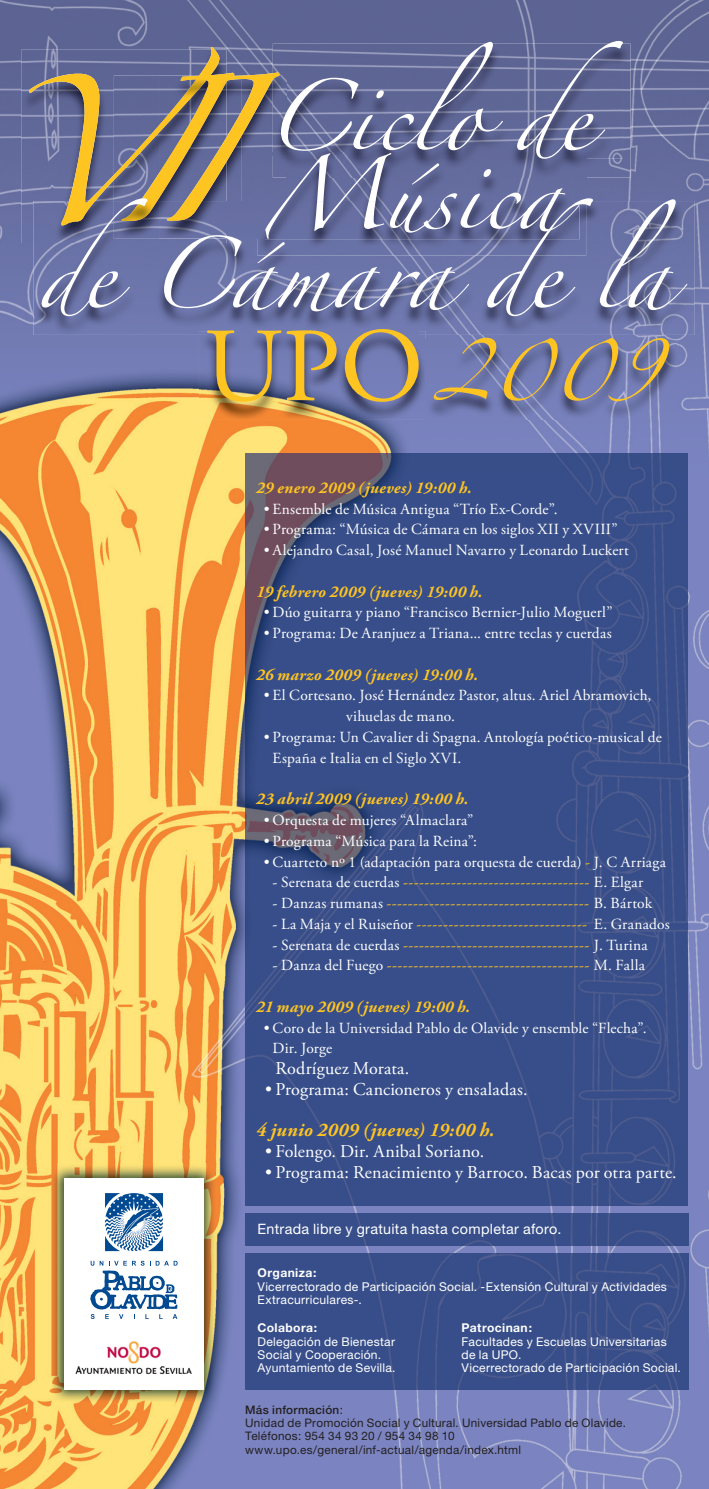
<style>
.page{position:relative;width:709px;height:1489px;background:#fff}
.page>*{position:absolute;margin:0;border:0;box-sizing:border-box;transform-origin:0 0}
.t1{font:105px "Adobe Garamond Pro";color:#fec422}
.t2{font:64px "Zapfino";color:#fff}
.t3{font:55px "Zapfino";color:#fec422}
.t4{font:italic 700 19.25px "Adobe Garamond Pro";letter-spacing:.015em;color:#fec422}
.t5{font:18px "Adobe Garamond Pro";letter-spacing:.01em;color:#fff}
.t6{font:italic 700 16.5px "Adobe Garamond Pro";letter-spacing:.02em;color:#fec422}
.t7{font:15.5px/20.8px "Adobe Garamond Pro";letter-spacing:.015em;color:#fff}
.t8{font:15.5px "Adobe Garamond Pro";letter-spacing:.015em;color:#fec422}
.t9{font:14.25px "Helvetica Neue";letter-spacing:.02em;color:#fff}
.t10{font:12px/13.2px "Helvetica Neue";letter-spacing:.02em;color:#fff}
.t11{font:700 12px "Helvetica Neue";letter-spacing:.03em;color:#fff}
.t12{font:11.75px/13.2px "Helvetica Neue";letter-spacing:.02em;color:#231f20}
.s1{color:#fec422}
.s2{color:#fff}
.s3{font-weight:500}
</style>
<div class="page">
<img style="left:0;top:0;width:709px;height:1488px">
<img style="left:53px;top:1163px;width:165px;height:237px">
<div style="left:64px;top:1178px;width:139px;height:211px;background:#fff"></div>
<svg style="left:90px;top:1260px;width:88px;height:58px"></svg>
<svg style="left:105px;top:1193px;width:58px;height:57px"></svg>
<img style="left:75px;top:1341px;width:117px;height:34px">
<img style="left:199px;top:335px;width:227px;height:85px">
<img style="left:207px;top:335px;width:212px;height:67px">
<img style="left:21px;top:50px;width:12px;height:193px">
<img style="left:273px;top:44px;width:357px;height:133px">
<img style="left:281px;top:44px;width:342px;height:115px">
<img style="left:286px;top:153px;width:293px;height:2px">
<img style="left:286px;top:155px;width:293px;height:46px">
<img style="left:579px;top:159px;width:7px;height:42px">
<svg style="left:579px;top:155px;width:7px;height:4px"></svg>
<svg style="left:29px;top:47px;width:257px;height:178px;background:#7d787f"></svg>
<img style="left:33px;top:201px;width:661px;height:134px">
<img style="left:207px;top:329px;width:212px;height:6px">
<img style="left:33px;top:201px;width:193px;height:42px">
<img style="left:61px;top:201px;width:34px;height:24px">
<img style="left:114px;top:201px;width:45px;height:38px">
<img style="left:122px;top:201px;width:35px;height:20px">
<img style="left:159px;top:201px;width:98px;height:38px">
<img style="left:167px;top:201px;width:35px;height:20px">
<img style="left:257px;top:201px;width:329px;height:54px">
<img style="left:265px;top:201px;width:314px;height:38px">
<img style="left:265px;top:201px;width:21px;height:37px">
<img style="left:425px;top:340px;width:251px;height:79px">
<img style="left:245px;top:454px;width:442px;height:750px">
<img style="left:245px;top:1253px;width:443px;height:136px">
<div style="left:245px;top:1213px;width:443px;height:32px;background:#374e8a"></div>
<h2 class="t2" style="left:263px;top:90px;width:361px">Ciclo de</h2>
<h2 class="t2" style="left:263px;top:168px;width:300px">Música</h2>
<h2 class="t2" style="left:38px;top:247px;width:639px">de Cámara de la</h2>
<h3 class="t3" style="left:433px;top:348px;width:227px">2009</h3>
<h1 class="t1" style="left:204px;top:304px;width:221px">UPO</h1>
<p class="t6" style="left:256px;top:478px;width:217px">29 enero 2009 (jueves) 19:00 h.</p>
<p class="t7" style="left:264px;top:499px;width:295px">• Ensemble de Música Antigua “Trío Ex-Corde”.</p>
<p class="t7" style="left:264px;top:519px;width:355px">• Programa: “Música de Cámara en los siglos XII y XVIII”</p>
<p class="t7" style="left:264px;top:540px;width:366px">• Alejandro Casal, José Manuel Navarro y Leonardo Luckert</p>
<p class="t6" style="left:256px;top:582px;width:228px">19 febrero 2009 (jueves) 19:00 h.</p>
<p class="t7" style="left:264px;top:602px;width:350px">• Dúo guitarra y piano “Francisco Bernier-Julio Moguerl”</p>
<p class="t7" style="left:264px;top:623px;width:349px">• Programa: De Aranjuez a Triana... entre teclas y cuerdas</p>
<p class="t6" style="left:256px;top:665px;width:223px">26 marzo 2009 (jueves) 19:00 h.</p>
<p class="t7" style="left:346px;top:685px;width:307px;text-indent:-82px">• El Cortesano. José Hernández Pastor, altus. Ariel Abramovich, vihuelas de mano.</p>
<p class="t7" style="left:272px;top:727px;width:391px;text-indent:-9px">• Programa: Un Cavalier di Spagna. Antología poético-musical de<br>España e Italia en el Siglo XVI.</p>
<p class="t6" style="left:256px;top:789px;width:214px">23 abril 2009 (jueves) 19:00 h.</p>
<p class="t7" style="left:264px;top:810px;width:211px">• Orquesta de mujeres “Almaclara”</p>
<p class="t7" style="left:264px;top:831px;width:215px">• Programa “Música para la Reina”:</p>
<p class="t7" style="left:264px;top:851px;width:404px">• Cuarteto nº 1 (adaptación para orquesta de cuerda) <span class="s1">-</span> J. C Arriaga</p>
<p class="t8" style="left:272px;top:873px;width:372px"><span class="s2">- Serenata de cuerdas</span> ----------------------------------- <span class="s2">E. Elgar</span></p>
<p class="t8" style="left:272px;top:893px;width:381px"><span class="s2">- Danzas rumanas</span> -------------------------------------- <span class="s2">B. Bártok</span></p>
<p class="t8" style="left:272px;top:914px;width:398px"><span class="s2">- La Maja y el Ruiseñor</span> -------------------------------- <span class="s2">E. Granados</span></p>
<p class="t8" style="left:272px;top:935px;width:377px"><span class="s2">- Serenata de cuerdas</span> ----------------------------------- <span class="s2">J. Turina</span></p>
<p class="t8" style="left:272px;top:956px;width:374px"><span class="s2">- Danza del Fuego</span> -------------------------------------- <span class="s2">M. Falla</span></p>
<p class="t6" style="left:256px;top:997px;width:215px">21 mayo 2009 (jueves) 19:00 h.</p>
<p class="t7" style="left:272px;top:1017px;width:375px;text-indent:-9px">• Coro de la Universidad Pablo de Olavide y ensemble “Flecha”.<br>Dir. Jorge</p>
<p class="t5" style="left:275px;top:1057px;width:135px">Rodríguez Morata.</p>
<p class="t5" style="left:265px;top:1078px;width:264px">• Programa: Cancioneros y ensaladas.</p>
<p class="t4" style="left:256px;top:1119px;width:240px">4 junio 2009 (jueves) 19:00 h.</p>
<p class="t5" style="left:265px;top:1140px;width:220px">• Folengo. Dir. Anibal Soriano.</p>
<p class="t5" style="left:265px;top:1161px;width:413px">• Programa: Renacimiento y Barroco. Bacas por otra parte.</p>
<p class="t9" style="left:257px;top:1220px;width:305px">Entrada libre y gratuita hasta completar aforo.</p>
<p class="t11" style="left:257px;top:1265px;width:61px">Organiza:</p>
<p class="t10" style="left:257px;top:1279px;width:411px">Vicerrectorado de Participación Social. -Extensión Cultural y Actividades<br>Extracurriculares-.</p>
<p class="t11" style="left:461px;top:1320px;width:72px">Patrocinan:</p>
<p class="t10" style="left:461px;top:1334px;width:221px">Facultades y Escuelas Universitarias de la UPO.<br>Vicerrectorado de Participación Social.</p>
<p class="t11" style="left:257px;top:1320px;width:61px">Colabora:</p>
<p class="t10" style="left:257px;top:1334px;width:140px">Delegación de Bienestar<br>Social y Cooperación.<br>Ayuntamiento de Sevilla.</p>
<p class="t12" style="left:245px;top:1402px;width:382px"><span class="s3">Más información</span>:<br>Unidad de Promoción Social y Cultural. Universidad Pablo de Olavide.<br>Teléfonos: 954 34 93 20 / 954 34 98 10 www.upo.es/general/inf-actual/agenda/index.html</p>
</div>
